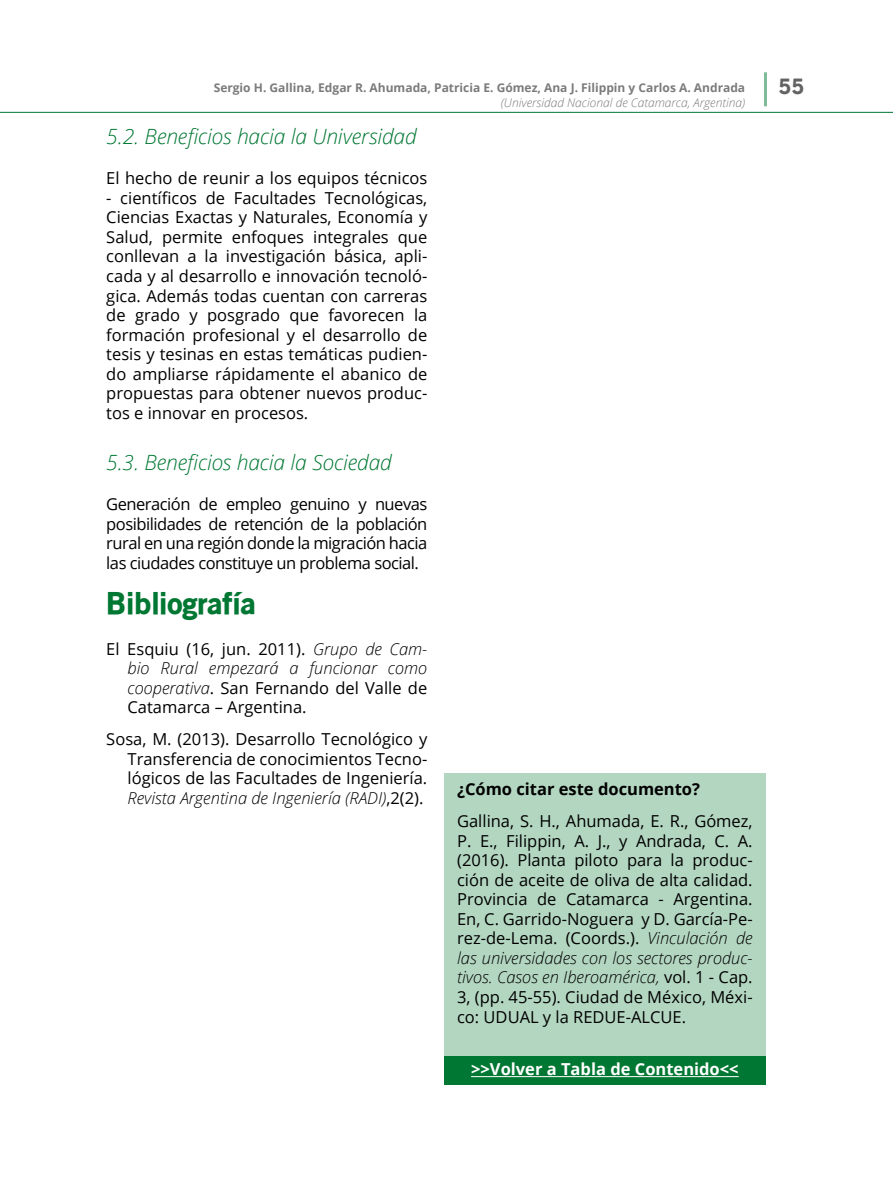
<style>
.page{position:relative;width:893px;height:1191px;background:#fff}
.page>*{position:absolute;margin:0;border:0;box-sizing:border-box;transform-origin:0 0}
.t1{font:900 30px "Old Sans";color:#007732}
.t2{font:italic 300 21px "Open Sans";letter-spacing:-.005em;color:#007732}
.t3{font:900 21px "Old Sans";color:#646363}
.t4{font:16.5px/19.5px "Open Sans";color:#000;text-align:justify}
.t5{font:700 16.5px "Open Sans";color:#fff}
.t6{font:700 16.5px "Open Sans";color:#000}
.t7{font:700 12px "Open Sans";color:#7c7b7b}
.t8{font:italic 300 12px "Open Sans";color:#7c7b7b}
.s1{font-weight:300;font-style:italic}
</style>
<div class="page">
<hr style="left:0;top:112px;width:893px;height:1px;background:#007732">
<hr style="left:764px;top:72px;width:3px;height:34px;background:#007732">
<div style="left:444px;top:773px;width:321px;height:282px;background:#b3d6c1"></div>
<div style="left:444px;top:1055px;width:321px;height:29px;background:#007732"></div>
<hr style="left:471px;top:1076px;width:268px;height:1px;background:#fff">
<p class="t7" style="left:214px;top:79px;width:533px">Sergio H. Gallina, Edgar R. Ahumada, Patricia E. Gómez, Ana J. Filippin y Carlos A. Andrada</p>
<p class="t3" style="left:779px;top:73px;width:27px">55</p>
<p class="t8" style="left:501px;top:94px;width:246px">(Universidad Nacional de Catamarca, Argentina)</p>
<p class="t2" style="left:106px;top:122px;width:312px">5.2. Beneficios hacia la Universidad</p>
<p class="t4" style="left:106px;top:168px;width:323px">El hecho de reunir a los equipos técnicos</p>
<p class="t4" style="left:106px;top:188px;width:323px">- científicos de Facultades Tecnológicas, Ciencias Exactas y Naturales, Economía y Salud, permite enfoques integrales que conllevan a la investigación básica, apli&shy;cada y al desarrollo e innovación tecnoló&shy;gica. Además todas cuentan con carreras de grado y posgrado que favorecen la formación profesional y el desarrollo de tesis y tesinas en estas temáticas pudien&shy;do ampliarse rápidamente el abanico de propuestas para obtener nuevos produc&shy;tos e innovar en procesos.</p>
<p class="t2" style="left:106px;top:447px;width:287px">5.3. Beneficios hacia la Sociedad</p>
<p class="t4" style="left:106px;top:494px;width:323px">Generación de empleo genuino y nuevas posibilidades de retención de la población rural en una región donde la migración hacia las ciudades constituye un problema social.</p>
<h1 class="t1" style="left:106px;top:584px;width:151px">Bibliografía</h1>
<p class="t4" style="left:128px;top:638px;width:301px;text-indent:-21px">El Esquiu (16, jun. 2011). <span class="s1">Grupo de Cam&shy;bio Rural empezará a funcionar como cooperativa</span>. San Fernando del Valle de Catamarca – Argentina.</p>
<p class="t4" style="left:128px;top:729px;width:301px;text-indent:-21px">Sosa, M. (2013). Desarrollo Tecnológico y Transferencia de conocimientos Tecno&shy;lógicos de las Facultades de Ingeniería.<br><span class="s1">Revista Argentina de Ingeniería (RADI)</span>,2(2).</p>
<p class="t6" style="left:457px;top:777px;width:244px">¿Cómo citar este documento?</p>
<p class="t4" style="left:457px;top:811px;width:297px">Gallina, S. H., Ahumada, E. R., Gómez, P. E., Filippin, A. J., y Andrada, C. A. (2016). Planta piloto para la produc&shy;ción de aceite de oliva de alta calidad.<br>Provincia de Catamarca - Argentina.<br>En, C. Garrido-Noguera y D. García-Pe&shy;rez-de-Lema. (Coords.). <span class="s1">Vinculación de las universidades con los sectores produc&shy;tivos. Casos en Iberoamérica,</span> vol. 1 - Cap.<br>3, (pp. 45-55). Ciudad de México, Méxi&shy;co: UDUAL y la REDUE-ALCUE.</p>
<p class="t5" style="left:471px;top:1057px;width:269px">&gt;&gt;Volver a Tabla de Contenido&lt;&lt;</p>
</div>
